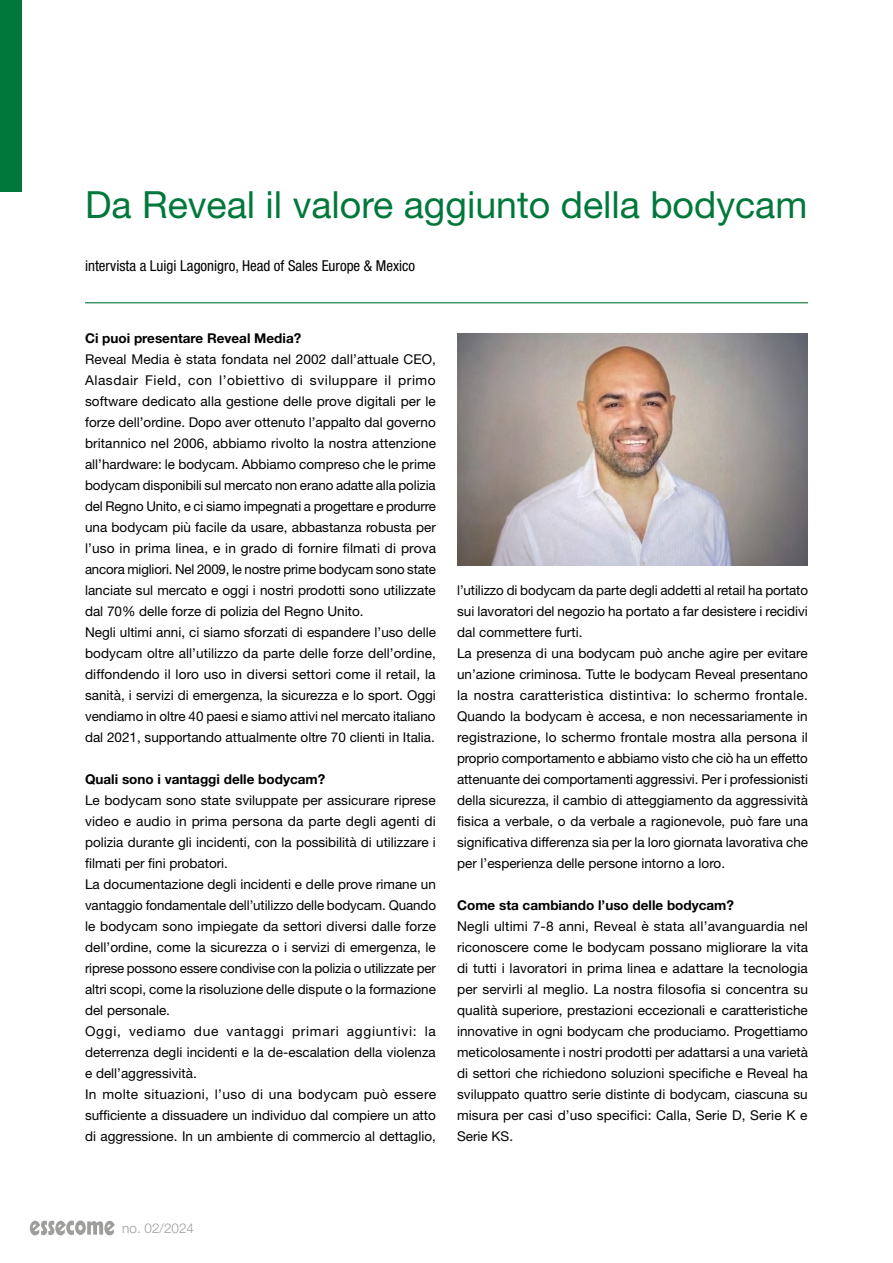
<style>
.page{position:relative;width:893px;height:1263px;background:#fff}
.page>*{position:absolute;margin:0;border:0;box-sizing:border-box;transform-origin:0 0}
.t1{font:37.5px "Helvetica Neue LT Std";color:#00783b}
.t2{font:condensed 15px "Helvetica Neue LT Std";color:#000}
.t3{font:13.5px/21px "Helvetica Neue LT Std";color:#000}
.t4{font:700 13.5px "Helvetica Neue LT Std";color:#000}
.t5{font:300 13.5px "Helvetica Neue LT Std";color:#9d9d9c}
</style>
<div class="page">
<div style="left:0;top:0;width:21px;height:191px;background:#00783b"></div>
<hr style="left:85px;top:302px;width:723px;height:1px;background:#00783b">
<img style="left:457px;top:333px;width:351px;height:233px">
<svg style="left:30px;top:1220px;width:85px;height:16px"></svg>
<h1 class="t1" style="left:85px;top:182px;width:724px">Da Reveal il valore aggiunto della bodycam</h1>
<p class="t2" style="left:85px;top:257px;width:332px">intervista a Luigi Lagonigro, Head of Sales Europe &amp; Mexico</p>
<p class="t4" style="left:85px;top:330px;width:218px">Ci puoi presentare Reveal Media?</p>
<p class="t3" style="left:85px;top:348px;width:353px">Reveal Media è stata fondata nel 2002 dall’attuale CEO, Alasdair Field, con l’obiettivo di sviluppare il primo software dedicato alla gestione delle prove digitali per le forze dell’ordine. Dopo aver ottenuto l’appalto dal governo britannico nel 2006, abbiamo rivolto la nostra attenzione all’hardware: le bodycam. Abbiamo compreso che le prime bodycam disponibili sul mercato non erano adatte alla polizia del Regno Unito, e ci siamo impegnati a progettare e produrre una bodycam più facile da usare, abbastanza robusta per l’uso in prima linea, e in grado di fornire filmati di prova ancora migliori. Nel 2009, le nostre prime bodycam sono state lanciate sul mercato e oggi i nostri prodotti sono utilizzate dal 70% delle forze di polizia del Regno Unito.<br>Negli ultimi anni, ci siamo sforzati di espandere l’uso delle bodycam oltre all’utilizzo da parte delle forze dell’ordine, diffondendo il loro uso in diversi settori come il retail, la sanità, i servizi di emergenza, la sicurezza e lo sport. Oggi vendiamo in oltre 40 paesi e siamo attivi nel mercato italiano dal 2021, supportando attualmente oltre 70 clienti in Italia.</p>
<p class="t4" style="left:85px;top:771px;width:242px">Quali sono i vantaggi delle bodycam?</p>
<p class="t3" style="left:85px;top:789px;width:353px">Le bodycam sono state sviluppate per assicurare riprese video e audio in prima persona da parte degli agenti di polizia durante gli incidenti, con la possibilità di utilizzare i filmati per fini probatori.<br>La documentazione degli incidenti e delle prove rimane un vantaggio fondamentale dell’utilizzo delle bodycam. Quando le bodycam sono impiegate da settori diversi dalle forze dell’ordine, come la sicurezza o i servizi di emergenza, le riprese possono essere condivise con la polizia o utilizzate per altri scopi, come la risoluzione delle dispute o la formazione del personale.<br>Oggi, vediamo due vantaggi primari aggiuntivi: la deterrenza degli incidenti e la de-escalation della violenza e dell’aggressività.<br>In molte situazioni, l’uso di una bodycam può essere sufficiente a dissuadere un individuo dal compiere un atto di aggressione. In un ambiente di commercio al dettaglio,</p>
<p class="t3" style="left:457px;top:579px;width:352px">l’utilizzo di bodycam da parte degli addetti al retail ha portato sui lavoratori del negozio ha portato a far desistere i recidivi dal commettere furti.<br>La presenza di una bodycam può anche agire per evitare un’azione criminosa. Tutte le bodycam Reveal presentano la nostra caratteristica distintiva: lo schermo frontale.<br>Quando la bodycam è accesa, e non necessariamente in registrazione, lo schermo frontale mostra alla persona il proprio comportamento e abbiamo visto che ciò ha un effetto attenuante dei comportamenti aggressivi. Per i professionisti della sicurezza, il cambio di atteggiamento da aggressività fisica a verbale, o da verbale a ragionevole, può fare una significativa differenza sia per la loro giornata lavorativa che per l’esperienza delle persone intorno a loro.</p>
<p class="t4" style="left:457px;top:897px;width:278px">Come sta cambiando l’uso delle bodycam?</p>
<p class="t3" style="left:457px;top:915px;width:352px;text-align:justify">Negli ultimi 7-8 anni, Reveal è stata all’avanguardia nel riconoscere come le bodycam possano migliorare la vita di tutti i lavoratori in prima linea e adattare la tecnologia per servirli al meglio. La nostra filosofia si concentra su qualità superiore, prestazioni eccezionali e caratteristiche innovative in ogni bodycam che produciamo. Progettiamo meticolosamente i nostri prodotti per adattarsi a una varietà di settori che richiedono soluzioni specifiche e Reveal ha sviluppato quattro serie distinte di bodycam, ciascuna su misura per casi d’uso specifici: Calla, Serie D, Serie K e Serie KS.</p>
<p class="t5" style="left:122px;top:1220px;width:73px">no. 02/2024</p>
</div>
